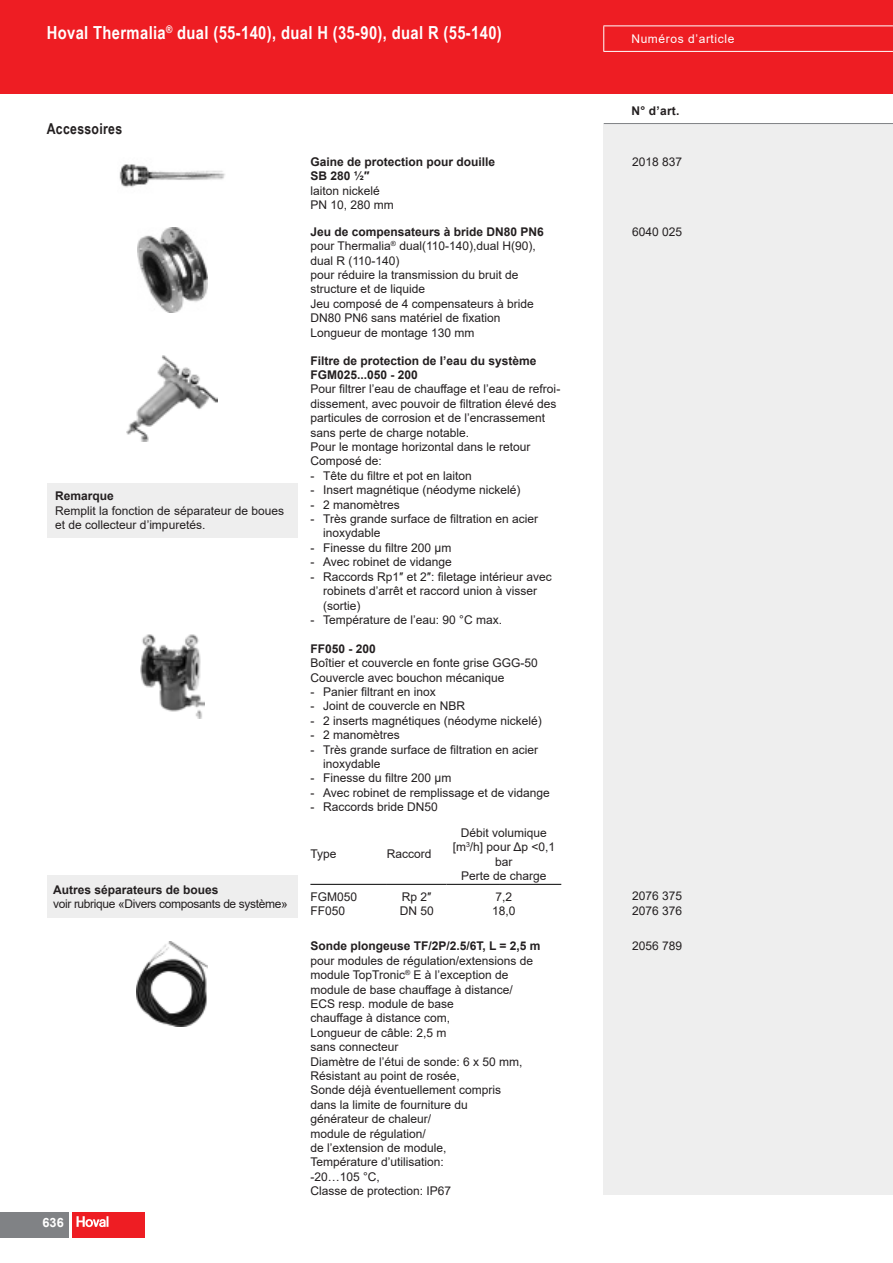
<style>
.page{position:relative;width:893px;height:1263px;background:#fff}
.page>*{position:absolute;margin:0;border:0;box-sizing:border-box;transform-origin:0 0}
.t1{font:700 18px "Arial Narrow";letter-spacing:.02em;color:#fff}
.t2{font:700 15px "Arial Narrow";letter-spacing:.02em;color:#231f20}
.t3{font:700 12.75px "Arial";color:#fff}
.t4{font:12px/14.4px "Arial";color:#231f20}
.t5{font:700 12px/14.4px "Arial";color:#231f20}
.t6{font:12px "Arial";letter-spacing:-.03em;color:#231f20}
.t7{font:12px "Arial";letter-spacing:.05em;color:#fff}
.s1{font-weight:700}
</style>
<div class="page">
<div style="left:0;top:1212px;width:68px;height:25px;background:#808285"></div>
<div style="left:72px;top:1212px;width:73px;height:25px;background:#ee1d23"></div>
<svg style="left:77px;top:1216px;width:31px;height:11px"></svg>
<div style="left:0;top:0;width:893px;height:94px;background:#ee1d23"></div>
<hr style="left:603px;top:26px;width:290px;height:1px;background:#fff">
<svg style="left:603px;top:26px;width:1px;height:25px"></svg>
<hr style="left:603px;top:51px;width:290px;height:1px;background:#fff">
<div style="left:604px;top:123px;width:289px;height:1072px;background:#eee"></div>
<hr style="left:604px;top:123px;width:289px;height:1px;background:#808285">
<img style="left:119px;top:164px;width:106px;height:24px">
<img style="left:137px;top:227px;width:70px;height:85px">
<img style="left:137px;top:942px;width:71px;height:85px">
<hr style="left:310px;top:884px;width:77px;height:1px;background:#000">
<hr style="left:387px;top:884px;width:59px;height:1px;background:#000">
<hr style="left:446px;top:884px;width:54px;height:1px;background:#000">
<hr style="left:500px;top:884px;width:61px;height:1px;background:#000">
<img style="left:140px;top:634px;width:64px;height:84px">
<img style="left:127px;top:356px;width:91px;height:85px">
<div style="left:47px;top:875px;width:251px;height:43px;background:#eee"></div>
<div style="left:47px;top:483px;width:251px;height:55px;background:#eee"></div>
<h1 class="t1" style="left:47px;top:19px;width:457px">Hoval Thermalia<sup>®</sup> dual (55-140), dual H (35-90), dual R (55-140)</h1>
<p class="t7" style="left:631px;top:31px;width:104px">Numéros d’article</p>
<p class="t2" style="left:47px;top:118px;width:77px">Accessoires</p>
<p class="t5" style="left:55px;top:489px;width:60px">Remarque</p>
<p class="t4" style="left:55px;top:503px;width:230px">Remplit la fonction de séparateur de boues et de collecteur d’impuretés.</p>
<p class="t5" style="left:53px;top:882px;width:167px">Autres séparateurs de boues</p>
<p class="t6" style="left:53px;top:895px;width:236px">voir rubrique «Divers composants de système»</p>
<p class="t3" style="left:43px;top:1213px;width:23px">636</p>
<p class="t5" style="left:310px;top:155px;width:186px">Gaine de protection pour douille<br>SB 280 ½″</p>
<p class="t4" style="left:310px;top:183px;width:85px">laiton nickelé<br>PN 10, 280 mm</p>
<p class="t5" style="left:631px;top:104px;width:50px">N° d’art.</p>
<p class="t4" style="left:632px;top:155px;width:52px">2018 837</p>
<p class="t4" style="left:310px;top:224px;width:235px"><span class="s1">Jeu de compensateurs à bride DN80 PN6 </span>pour Thermalia<sup>®</sup> dual(110-140),dual H(90), dual R (110-140)<br>pour réduire la transmission du bruit de structure et de liquide<br>Jeu composé de 4 compensateurs à bride<br>DN80 PN6 sans matériel de fixation<br>Longueur de montage 130 mm</p>
<p class="t4" style="left:632px;top:224px;width:52px">6040 025</p>
<p class="t5" style="left:310px;top:353px;width:228px">Filtre de protection de l’eau du système<br>FGM025...050 - 200</p>
<p class="t4" style="left:310px;top:382px;width:251px">Pour filtrer l’eau de chauffage et l’eau de refroi&shy;dissement, avec pouvoir de filtration élevé des particules de corrosion et de l’encrassement sans perte de charge notable.<br>Pour le montage horizontal dans le retour Composé de:</p>
<p class="t4" style="left:310px;top:468px;width:163px">- Tête du filtre et pot en laiton</p>
<p class="t4" style="left:310px;top:483px;width:212px">- Insert magnétique (néodyme nickelé)</p>
<p class="t4" style="left:310px;top:497px;width:91px">- 2 manomètres</p>
<p class="t4" style="left:323px;top:512px;width:216px;text-indent:-13px">- Très grande surface de filtration en acier inoxydable</p>
<p class="t4" style="left:310px;top:540px;width:143px">- Finesse du filtre 200 μm</p>
<p class="t4" style="left:310px;top:555px;width:143px">- Avec robinet de vidange</p>
<p class="t4" style="left:323px;top:569px;width:230px;text-indent:-13px">- Raccords Rp1″ et 2″: filetage intérieur avec robinets d’arrêt et raccord union à visser (sortie)</p>
<p class="t4" style="left:310px;top:612px;width:193px">- Température de l’eau: 90 °C max.</p>
<p class="t5" style="left:310px;top:641px;width:67px">FF050 - 200</p>
<p class="t4" style="left:310px;top:656px;width:229px">Boîtier et couvercle en fonte grise GGG-50<br>Couvercle avec bouchon mécanique</p>
<p class="t4" style="left:310px;top:684px;width:127px">- Panier filtrant en inox</p>
<p class="t4" style="left:310px;top:699px;width:156px">- Joint de couvercle en NBR</p>
<p class="t4" style="left:310px;top:713px;width:233px">- 2 inserts magnétiques (néodyme nickelé)</p>
<p class="t4" style="left:310px;top:728px;width:91px">- 2 manomètres</p>
<p class="t4" style="left:323px;top:742px;width:216px;text-indent:-13px">- Très grande surface de filtration en acier inoxydable</p>
<p class="t4" style="left:310px;top:771px;width:143px">- Finesse du filtre 200 μm</p>
<p class="t4" style="left:310px;top:785px;width:241px">- Avec robinet de remplissage et de vidange</p>
<p class="t4" style="left:310px;top:800px;width:129px">- Raccords bride DN50</p>
<p class="t4" style="left:310px;top:847px;width:28px">Type</p>
<p class="t4" style="left:387px;top:847px;width:46px">Raccord</p>
<p class="t4" style="left:453px;top:825px;width:104px;text-align:center">Débit volumique [m<sup>3</sup>/h] pour Δp &lt;0,1 bar<br>Perte de charge</p>
<p class="t4" style="left:310px;top:889px;width:48px">FGM050</p>
<p class="t4" style="left:402px;top:889px;width:31px">Rp 2″</p>
<p class="t4" style="left:496px;top:889px;width:18px">7,2</p>
<p class="t4" style="left:310px;top:904px;width:36px">FF050</p>
<p class="t4" style="left:400px;top:904px;width:36px">DN 50</p>
<p class="t4" style="left:492px;top:904px;width:25px">18,0</p>
<p class="t5" style="left:310px;top:939px;width:232px">Sonde plongeuse TF/2P/2.5/6T, L = 2,5 m</p>
<p class="t4" style="left:310px;top:953px;width:224px">pour modules de régulation/extensions de module TopTronic<sup>®</sup> E à l’exception de module de base chauffage à distance/<br>ECS resp. module de base<br>chauffage à distance com,<br>Longueur de câble: 2,5 m<br>sans connecteur<br>Diamètre de l’étui de sonde: 6 x 50 mm,<br>Résistant au point de rosée,<br>Sonde déjà éventuellement compris<br>dans la limite de fourniture du<br>générateur de chaleur/<br>module de régulation/<br>de l’extension de module,<br>Température d’utilisation:<br>-20…105 °C,<br>Classe de protection: IP67</p>
<p class="t4" style="left:632px;top:888px;width:52px;line-height:15px">2076 375<br>2076 376</p>
<p class="t4" style="left:632px;top:939px;width:52px">2056 789</p>
</div>
